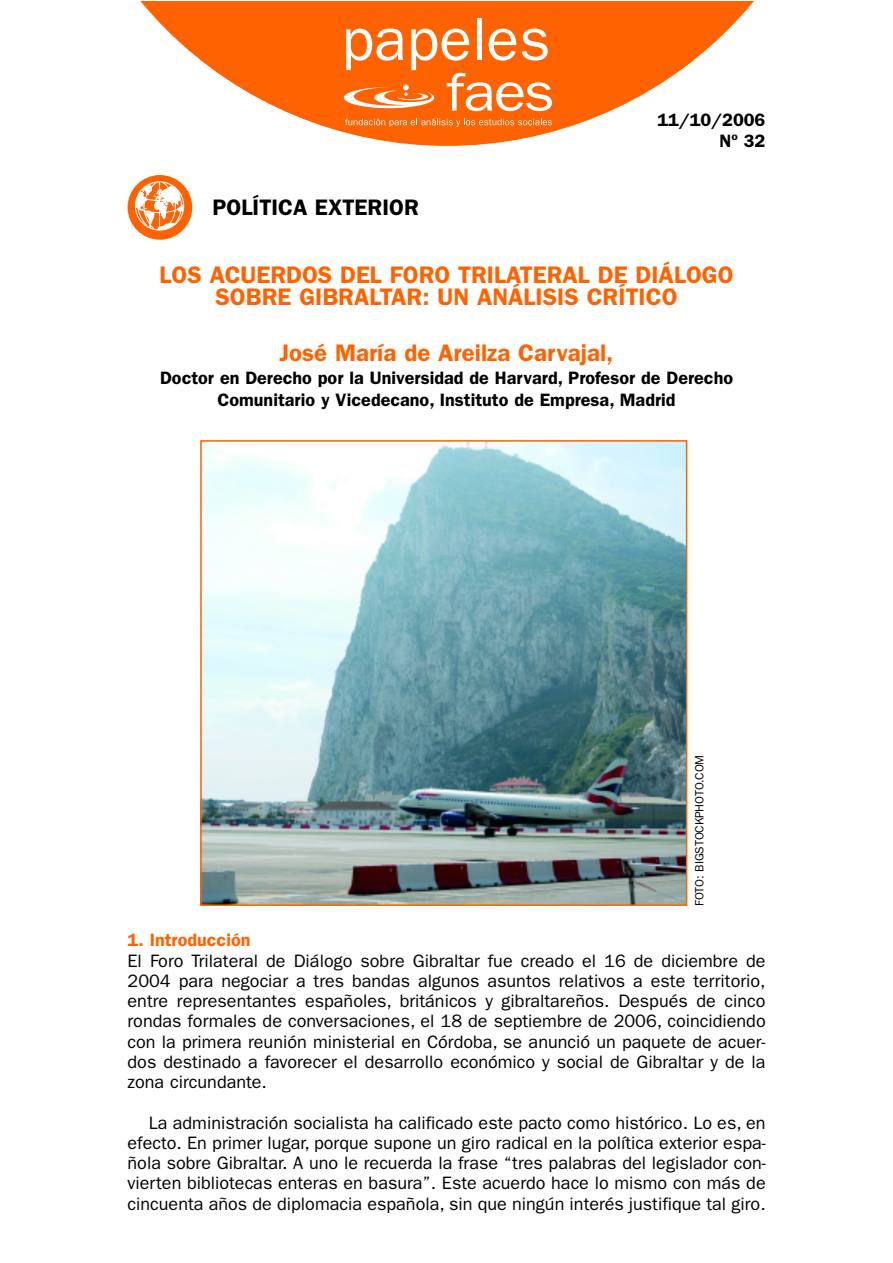
<style>
.page{position:relative;width:893px;height:1263px;background:#fff}
.page>*{position:absolute;margin:0;border:0;box-sizing:border-box;transform-origin:0 0}
.t1{font:600 24px/22.5px "Franklin Gothic";color:#ff6200;text-align:center}
.t2{font:600 22.5px "Franklin Gothic";color:#000}
.t3{font:18px/20.2px "Franklin Gothic";color:#000;text-align:justify}
.t4{font:600 18px/21.6px "Franklin Gothic";color:#000;text-align:right}
.t5{font:600 18px "Franklin Gothic";color:#ff6200}
.t6{font:12px "Franklin Gothic";letter-spacing:-.01em;color:#000}
</style>
<div class="page">
<svg style="left:140px;top:1px;width:614px;height:145px;fill:#ff6200"></svg>
<hr style="left:477px;top:19px;width:4px;height:41px;background:#fff">
<svg style="left:344px;top:29px;width:208px;height:82px"></svg>
<svg style="left:345px;top:118px;width:207px;height:9px;background:#ff8031"></svg>
<img style="left:203px;top:443px;width:481px;height:460px">
<div style="left:200px;top:440px;width:487px;height:466px;border:2px solid #ff6200"></div>
<div style="left:128px;top:175px;width:64px;height:65px;background:#ff6200;border-radius:50%"></div>
<svg style="left:135px;top:182px;width:49px;height:48px"></svg>
<div style="left:135px;top:181px;width:49px;height:49px;border:1px solid #fff;border-radius:50%"></div>
<p class="t2" style="left:213px;top:200px;width:208px">POLÍTICA EXTERIOR</p>
<p class="t4" style="left:657px;top:110px;width:109px">11/10/2006<br>Nº 32</p>
<h1 class="t1" style="left:160px;top:265px;width:575px">LOS ACUERDOS DEL FORO TRILATERAL DE DIÁLOGO<br>SOBRE GIBRALTAR: UN ANÁLISIS CRÍTICO</h1>
<h1 class="t1" style="left:280px;top:344px;width:335px">José María de Areilza Carvajal,</h1>
<p class="t4" style="left:160px;top:368px;width:575px;line-height:22.5px;text-align:center">Doctor en Derecho por la Universidad de Harvard, Profesor de Derecho<br>Comunitario y Vicedecano, Instituto de Empresa, Madrid</p>
<p class="t6" style="left:695px;top:906px;width:153px;rotate:-90deg">FOTO: BIGSTOCKPHOTO.COM</p>
<p class="t5" style="left:128px;top:934px;width:124px">1. Introducción</p>
<p class="t3" style="left:128px;top:952px;width:640px">El Foro Trilateral de Diálogo sobre Gibraltar fue creado el 16 de diciembre de 2004 para negociar a tres bandas algunos asuntos relativos a este territorio, entre representantes españoles, británicos y gibraltareños. Después de cinco rondas formales de conversaciones, el 18 de septiembre de 2006, coincidiendo con la primera reunión ministerial en Córdoba, se anunció un paquete de acuer&shy;dos destinado a favorecer el desarrollo económico y social de Gibraltar y de la zona circundante.</p>
<p class="t3" style="left:128px;top:1114px;width:640px;text-indent:21px">La administración socialista ha calificado este pacto como histórico. Lo es, en efecto. En primer lugar, porque supone un giro radical en la política exterior espa&shy;ñola sobre Gibraltar. A uno le recuerda la frase “tres palabras del legislador con&shy;vierten bibliotecas enteras en basura”. Este acuerdo hace lo mismo con más de cincuenta años de diplomacia española, sin que ningún interés justifique tal giro.</p>
</div>
